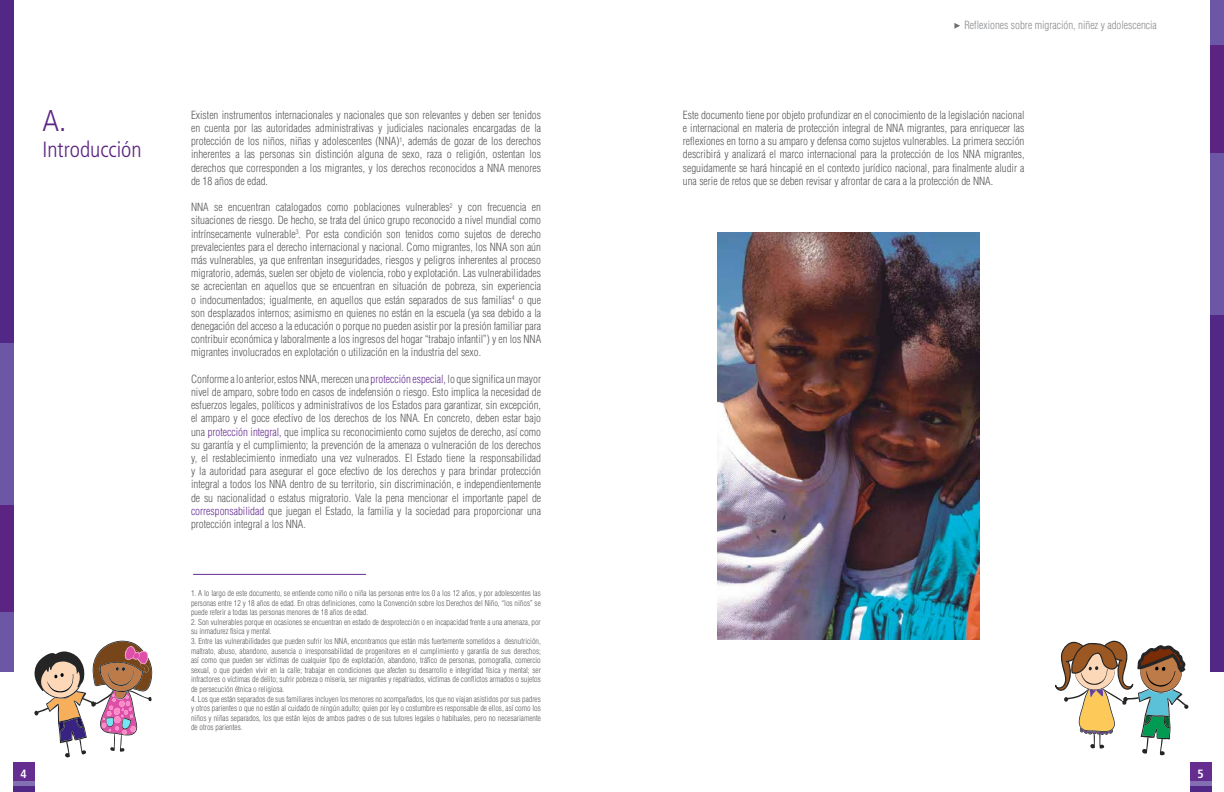
<style>
.page{position:relative;width:1224px;height:792px;background:#fff}
.page>*{position:absolute;margin:0;border:0;box-sizing:border-box;transform-origin:0 0}
.t1{font:300 condensed 30px "Frutiger";color:#5c2482}
.t2{font:300 condensed 22px "Frutiger";color:#5c2482}
.t3{font:700 condensed 12px "Frutiger";color:#fff}
.t4{font:300 condensed 11px/13.2px "Helvetica";color:#58595b;text-align:justify}
.t5{font:300 condensed 11px "Helvetica";color:#888a8d}
.t6{font:300 condensed 8px/9.6px "Helvetica";color:#58595b;text-align:justify}
.s1{color:#662d91}
</style>
<div class="page">
<div style="left:1210px;top:315px;width:14px;height:357px;background:#522887"></div>
<div style="left:1210px;top:153px;width:14px;height:162px;background:#6b57a5"></div>
<div style="left:1210px;top:45px;width:14px;height:108px;background:#5c2482"></div>
<div style="left:1210px;top:0;width:14px;height:45px;background:#6b57a5"></div>
<div style="left:0;top:0;width:14px;height:343px;background:#522887"></div>
<div style="left:0;top:343px;width:14px;height:162px;background:#6b57a5"></div>
<div style="left:0;top:505px;width:14px;height:108px;background:#5c2482"></div>
<div style="left:0;top:613px;width:14px;height:59px;background:#6b57a5"></div>
<div style="left:13px;top:762px;width:21px;height:30px;background:#662d91"></div>
<div style="left:1190px;top:762px;width:21px;height:30px;background:#662d91"></div>
<div style="left:13px;top:781px;width:21px;height:6px;background:#8270b3"></div>
<div style="left:1190px;top:781px;width:21px;height:6px;background:#8270b3"></div>
<div style="left:13px;top:787px;width:21px;height:5px;background:#522887"></div>
<div style="left:1190px;top:787px;width:21px;height:5px;background:#522887"></div>
<svg style="left:34px;top:641px;width:118px;height:117px"></svg>
<svg style="left:1055px;top:640px;width:133px;height:115px"></svg>
<svg style="left:954px;top:23px;width:6px;height:6px"></svg>
<hr style="left:193px;top:574px;width:173px;height:1px;background:#662d91">
<img style="left:717px;top:232px;width:263px;height:408px">
<p class="t5" style="left:964px;top:18px;width:194px">Reflexiones sobre migración, niñez y adolescencia</p>
<h1 class="t1" style="left:43px;top:104px;width:25px">A.</h1>
<p class="t4" style="left:683px;top:108px;width:343px">Este documento tiene por objeto profundizar en el conocimiento de la legislación nacional e internacional en materia de protección integral de NNA migrantes, para enriquecer las reflexiones en torno a su amparo y defensa como sujetos vulnerables. La primera sección describirá y analizará el marco internacional para la protección de los NNA migrantes, seguidamente se hará hincapié en el contexto jurídico nacional, para finalmente aludir a una serie de retos que se deben revisar y afrontar de cara a la protección de NNA.</p>
<p class="t4" style="left:191px;top:108px;width:352px">Existen instrumentos internacionales y nacionales que son relevantes y deben ser tenidos en cuenta por las autoridades administrativas y judiciales nacionales encargadas de la protección de los niños, niñas y adolescentes (NNA)<sup>1</sup>, además de gozar de los derechos inherentes a las personas sin distinción alguna de sexo, raza o religión, ostentan los derechos que corresponden a los migrantes, y los derechos reconocidos a NNA menores de 18 años de edad.</p>
<p class="t4" style="left:191px;top:201px;width:352px">NNA se encuentran catalogados como poblaciones vulnerables<sup>2</sup> y con frecuencia en situaciones de riesgo. De hecho, se trata del único grupo reconocido a nivel mundial como intrínsecamente vulnerable<sup>3</sup>. Por esta condición son tenidos como sujetos de derecho prevalecientes para el derecho internacional y nacional. Como migrantes, los NNA son aún más vulnerables, ya que enfrentan inseguridades, riesgos y peligros inherentes al proceso migratorio, además, suelen ser objeto de violencia, robo y explotación. Las vulnerabilidades se acrecientan en aquellos que se encuentran en situación de pobreza, sin experiencia o indocumentados; igualmente, en aquellos que están separados de sus familias<sup>4</sup> o que son desplazados internos; asimismo en quienes no están en la escuela (ya sea debido a la denegación del acceso a la educación o porque no pueden asistir por la presión familiar para contribuir económica y laboralmente a los ingresos del hogar “trabajo infantil”) y en los NNA migrantes involucrados en explotación o utilización en la industria del sexo.</p>
<p class="t4" style="left:191px;top:372px;width:352px">Conforme a lo anterior, estos NNA, merecen una <span class="s1">protección especial,</span> lo que significa un mayor nivel de amparo, sobre todo en casos de indefensión o riesgo. Esto implica la necesidad de esfuerzos legales, políticos y administrativos de los Estados para garantizar, sin excepción, el amparo y el goce efectivo de los derechos de los NNA. En concreto, deben estar bajo una <span class="s1">protección integral,</span> que implica su reconocimiento como sujetos de derecho, así como su garantía y el cumplimiento; la prevención de la amenaza o vulneración de los derechos y, el restablecimiento inmediato una vez vulnerados. El Estado tiene la responsabilidad y la autoridad para asegurar el goce efectivo de los derechos y para brindar protección integral a todos los NNA dentro de su territorio, sin discriminación, e independientemente de su nacionalidad o estatus migratorio. Vale la pena mencionar el importante papel de <span class="s1">corresponsabilidad</span> que juegan el Estado, la familia y la sociedad para proporcionar una protección integral a los NNA.</p>
<h2 class="t2" style="left:43px;top:136px;width:101px">Introducción</h2>
<p class="t6" style="left:191px;top:588px;width:351px">1. A lo largo de este documento, se entiende como niño o niña las personas entre los 0 a los 12 años, y por adolescentes las personas entre 12 y 18 años de edad. En otras definiciones, como la Convención sobre los Derechos del Niño, “los niños” se puede referir a todas las personas menores de 18 años de edad.</p>
<p class="t6" style="left:191px;top:617px;width:351px">2. Son vulnerables porque en ocasiones se encuentran en estado de desprotección o en incapacidad frente a una amenaza, por su inmadurez física y mental.</p>
<p class="t6" style="left:191px;top:636px;width:351px">3. Entre las vulnerabilidades que pueden sufrir los NNA, encontramos que están más fuertemente sometidos a desnutrición, maltrato, abuso, abandono, ausencia o irresponsabilidad de progenitores en el cumplimiento y garantía de sus derechos; así como que pueden ser víctimas de cualquier tipo de explotación, abandono, tráfico de personas, pornografía, comercio sexual, o que pueden vivir en la calle; trabajar en condiciones que afecten su desarrollo e integridad física y mental; ser infractores o víctimas de delito; sufrir pobreza o miseria, ser migrantes y repatriados, víctimas de conflictos armados o sujetos de persecución étnica o religiosa.</p>
<p class="t6" style="left:191px;top:694px;width:351px">4. Los que están separados de sus familiares incluyen los menores no acompañados, los que no viajan asistidos por sus padres y otros parientes o que no están al cuidado de ningún adulto; quien por ley o costumbre es responsable de ellos, así como los niños y niñas separados, los que están lejos de ambos padres o de sus tutores legales o habituales, pero no necesariamente de otros parientes.</p>
<p class="t3" style="left:21px;top:767px;width:8px">4</p>
<p class="t3" style="left:1197px;top:767px;width:8px">5</p>
</div>
